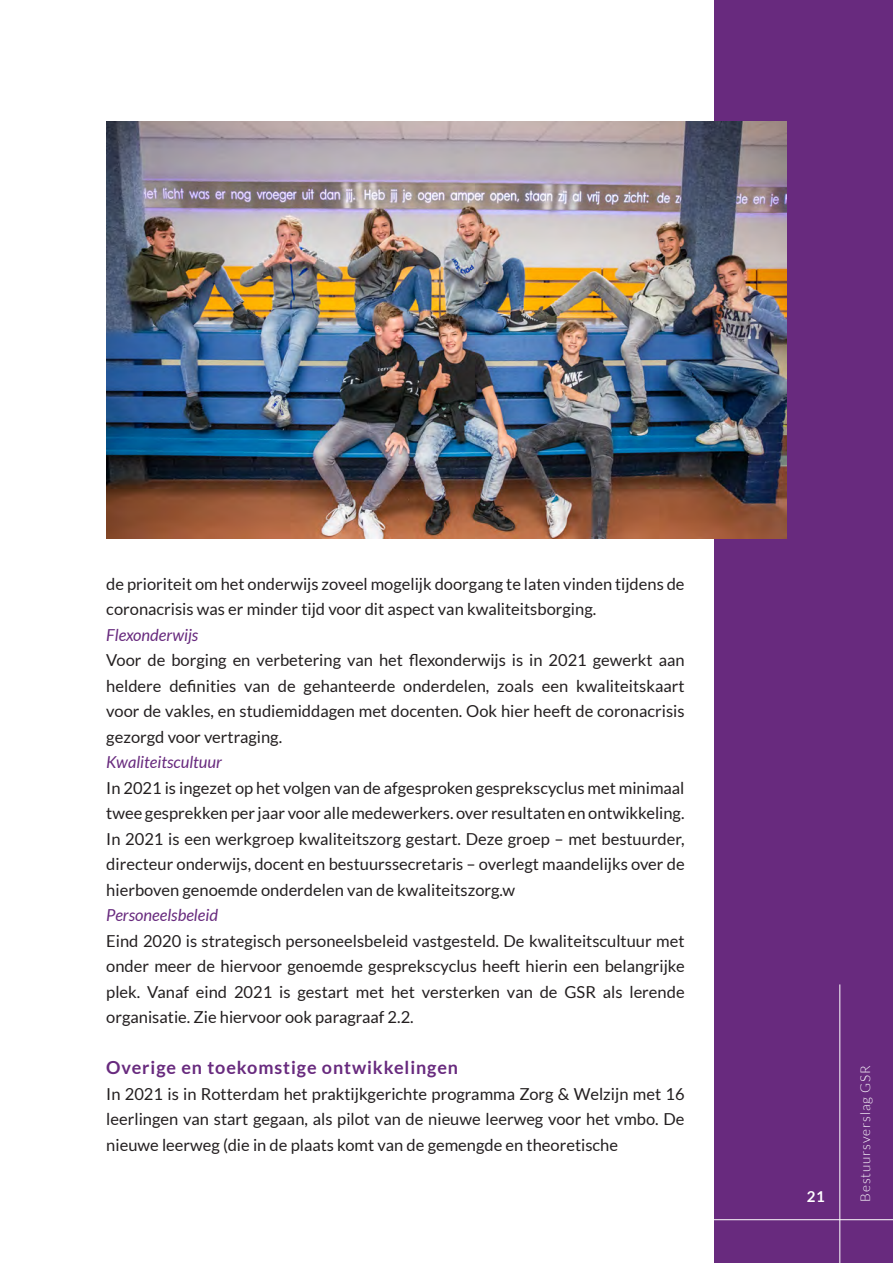
<style>
.page{position:relative;width:893px;height:1263px;background:#fff}
.page>*{position:absolute;margin:0;border:0;box-sizing:border-box;transform-origin:0 0}
.Tussenkop{font:700 18px "Lato";letter-spacing:.05em;color:#682a7e}
.Platte_tekst{font:16.5px/25.5px "Lato";color:#231f20;text-align:justify}
.Tussenkop_cursief{font:italic 16.5px "Lato";color:#682a7e}
.t1{font:700 15px "Lato";color:#fff}
.t2{font:300 13.5px "Lato";letter-spacing:.06em;color:#fff}
</style>
<div class="page">
<div style="left:714px;top:0;width:179px;height:1263px;background:#682a7e"></div>
<img style="left:106px;top:122px;width:681px;height:416px">
<hr style="left:659px;top:1219px;width:234px;height:1px;background:#fff">
<hr style="left:840px;top:984px;width:1px;height:279px;background:#fff">
<p class="Platte_tekst" style="left:106px;top:571px;width:580px">de prioriteit om het onderwijs zoveel mogelijk doorgang te laten vinden tijdens de coronacrisis was er minder tijd voor dit aspect van kwaliteitsborging.</p>
<p class="Tussenkop_cursief" style="left:106px;top:625px;width:94px">Flexonderwijs</p>
<p class="Platte_tekst" style="left:106px;top:647px;width:580px">Voor de borging en verbetering van het flexonderwijs is in 2021 gewerkt aan heldere definities van de gehanteerde onderdelen, zoals een kwaliteitskaart voor de vakles, en studiemiddagen met docenten. Ook hier heeft de coronacrisis gezorgd voor vertraging.</p>
<p class="Tussenkop_cursief" style="left:106px;top:753px;width:117px">Kwaliteitscultuur</p>
<p class="Platte_tekst" style="left:106px;top:775px;width:580px">In 2021 is ingezet op het volgen van de afgesproken gesprekscyclus met minimaal twee gesprekken per jaar voor alle medewerkers. over resultaten en ontwikkeling.<br>In 2021 is een werkgroep kwaliteitszorg gestart. Deze groep – met bestuurder, directeur onderwijs, docent en bestuurssecretaris – overlegt maandelijks over de hierboven genoemde onderdelen van de kwaliteitszorg.w</p>
<p class="Tussenkop_cursief" style="left:106px;top:906px;width:113px">Personeelsbeleid</p>
<p class="Platte_tekst" style="left:106px;top:928px;width:580px">Eind 2020 is strategisch personeelsbeleid vastgesteld. De kwaliteitscultuur met onder meer de hiervoor genoemde gesprekscyclus heeft hierin een belangrijke plek. Vanaf eind 2021 is gestart met het versterken van de GSR als lerende organisatie. Zie hiervoor ook paragraaf 2.2.</p>
<p class="Tussenkop" style="left:106px;top:1057px;width:353px">Overige en toekomstige ontwikkelingen</p>
<p class="Platte_tekst" style="left:106px;top:1081px;width:580px">In 2021 is in Rotterdam het praktijkgerichte programma Zorg &amp; Welzijn met 16 leerlingen van start gegaan, als pilot van de nieuwe leerweg voor het vmbo. De nieuwe leerweg (die in de plaats komt van de gemengde en theoretische</p>
<p class="t1" style="left:807px;top:1187px;width:19px">21</p>
<p class="t2" style="left:858px;top:1201px;width:137px;rotate:-90deg">Bestuursverslag GSR</p>
</div>
